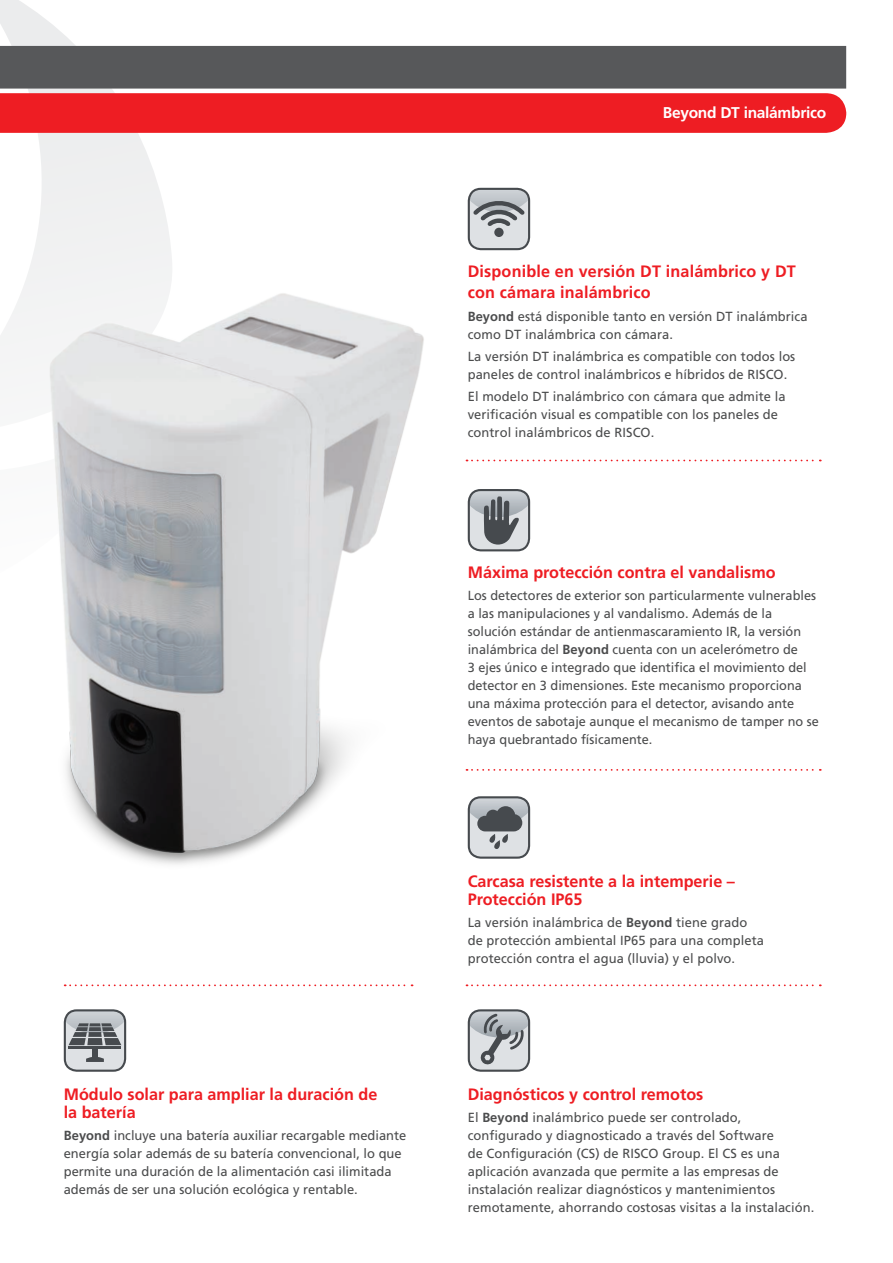
<style>
.page{position:relative;width:893px;height:1263px;background:#fff}
.page>*{position:absolute;margin:0;border:0;box-sizing:border-box;transform-origin:0 0}
.t1{font:700 16.5px/18px "Frutiger LT Std";color:#ee1d23}
.t2{font:700 15.6px "Frutiger LT Std";letter-spacing:-.02em;color:#fff}
.t3{font:13.2px/18px "Frutiger LT Std";letter-spacing:.005em;color:#4b4c4d}
.t4{font:13.2px/18px "Frutiger LT Std";letter-spacing:.005em;color:#4b4c4d;scale:.96 1}
.s1{font-weight:700}
</style>
<div class="page">
<svg style="left:0;top:0;width:174px;height:261px;fill:#f1f1f2"></svg>
<svg style="left:0;top:46px;width:846px;height:87px;background:#a44649"></svg>
<svg style="left:476px;top:460px;width:345px;height:1px"></svg>
<svg style="left:476px;top:769px;width:345px;height:2px"></svg>
<svg style="left:466px;top:984px;width:355px;height:2px"></svg>
<svg style="left:65px;top:984px;width:348px;height:2px"></svg>
<div style="left:469px;top:797px;width:60px;height:61px;background:#dee1e4;border-radius:12px"></div>
<div style="left:468px;top:796px;width:62px;height:63px;border:2px solid #464a4e;border-radius:12px"></div>
<svg style="left:476px;top:797px;width:53px;height:52px"></svg>
<div style="left:469px;top:490px;width:60px;height:60px;background:#dee1e4;border-radius:12px"></div>
<div style="left:468px;top:489px;width:62px;height:62px;border:2px solid #464a4e;border-radius:12px"></div>
<svg style="left:476px;top:490px;width:53px;height:55px"></svg>
<div style="left:65px;top:1010px;width:60px;height:61px;background:#dee1e4;border-radius:12px"></div>
<div style="left:64px;top:1009px;width:62px;height:63px;border:2px solid #464a4e;border-radius:12px"></div>
<hr style="left:69px;top:1047px;width:52px;height:2px;background:#464a4e">
<div style="left:92px;top:1049px;width:6px;height:10px;background:#464a4e"></div>
<svg style="left:86px;top:1057px;width:18px;height:5px"></svg>
<svg style="left:65px;top:1010px;width:60px;height:35px"></svg>
<div style="left:469px;top:189px;width:60px;height:60px;background:#dee1e4;border-radius:12px"></div>
<div style="left:468px;top:188px;width:62px;height:62px;border:2px solid #464a4e;border-radius:12px"></div>
<div style="left:494px;top:228px;width:10px;height:9px;background:#464a4e;border-radius:50%"></div>
<svg style="left:469px;top:189px;width:60px;height:37px"></svg>
<div style="left:469px;top:1010px;width:60px;height:61px;background:#dee1e4;border-radius:12px"></div>
<div style="left:468px;top:1009px;width:62px;height:63px;border:2px solid #464a4e;border-radius:12px"></div>
<svg style="left:469px;top:1010px;width:60px;height:55px"></svg>
<img style="left:0;top:261px;width:476px;height:604px">
<p class="t1" style="left:64px;top:1085px;width:315px">Módulo solar para ampliar la duración de la batería</p>
<p class="t3" style="left:64px;top:1126px;width:344px"><span class="s1">Beyond</span> incluye una batería auxiliar recargable mediante energía solar además de su batería convencional, lo que permite una duración de la alimentación casi ilimitada además de ser una solución ecológica y rentable.</p>
<p class="t2" style="left:663px;top:103px;width:165px">Beyond DT inalámbrico</p>
<p class="t1" style="left:468px;top:261px;width:330px;line-height:21px">Disponible en versión DT inalámbrico y DT con cámara inalámbrico</p>
<p class="t3" style="left:468px;top:307px;width:341px"><span class="s1">Beyond</span> está disponible tanto en versión DT inalámbrica como DT inalámbrica con cámara.</p>
<p class="t3" style="left:468px;top:347px;width:329px">La versión DT inalámbrica es compatible con todos los paneles de control inalámbricos e híbridos de RISCO.</p>
<p class="t3" style="left:468px;top:388px;width:319px">El modelo DT inalámbrico con cámara que admite la verificación visual es compatible con los paneles de control inalámbricos de RISCO.</p>
<p class="t1" style="left:468px;top:563px;width:309px">Máxima protección contra el vandalismo</p>
<p class="t4" style="left:468px;top:587px;width:367px">Los detectores de exterior son particularmente vulnerables a las manipulaciones y al vandalismo. Además de la solución estándar de antienmascaramiento IR, la versión inalámbrica del <span class="s1">Beyond</span> cuenta con un acelerómetro de<br>3 ejes único e integrado que identifica el movimiento del detector en 3 dimensiones. Este mecanismo proporciona una máxima protección para el detector, avisando ante eventos de sabotaje aunque el mecanismo de tamper no se haya quebrantado físicamente.</p>
<p class="t1" style="left:468px;top:872px;width:269px">Carcasa resistente a la intemperie –<br>Protección IP65</p>
<p class="t3" style="left:468px;top:913px;width:298px">La versión inalámbrica de <span class="s1">Beyond</span> tiene grado de protección ambiental IP65 para una completa protección contra el agua (lluvia) y el polvo.</p>
<p class="t1" style="left:468px;top:1085px;width:237px">Diagnósticos y control remotos</p>
<p class="t3" style="left:468px;top:1108px;width:348px">El <span class="s1">Beyond</span> inalámbrico puede ser controlado, configurado y diagnosticado a través del Software<br>de Configuración (CS) de RISCO Group. El CS es una aplicación avanzada que permite a las empresas de instalación realizar diagnósticos y mantenimientos remotamente, ahorrando costosas visitas a la instalación.</p>
</div>
